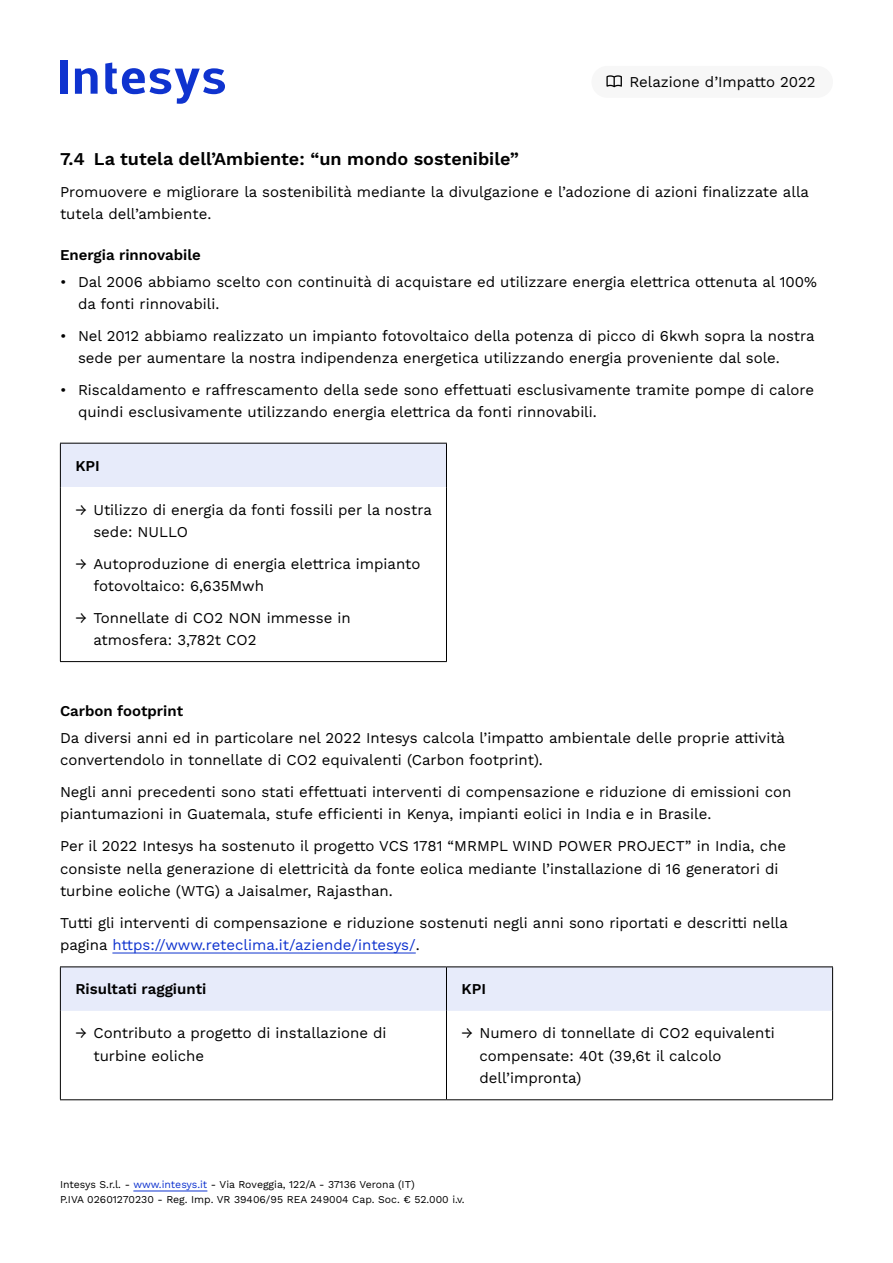
<style>
.page{position:relative;width:893px;height:1263px;background:#fff}
.page>*{position:absolute;margin:0;border:0;box-sizing:border-box;transform-origin:0 0}
.t1{font:600 18px "Work Sans";color:#000}
.t2{font:15px/22.5px "Work Sans";color:#000}
.Titolo_paragrafo{font:600 15px "Work Sans";color:#000}
.t3{font:10.5px/15px "Work Sans";color:#000}
.s1{color:#0f33cf}
</style>
<div class="page">
<div style="left:60px;top:60px;width:7px;height:34px;background:#0f33cf"></div>
<svg style="left:75px;top:68px;width:23px;height:26px"></svg>
<svg style="left:105px;top:63px;width:120px;height:41px"></svg>
<hr style="left:133px;top:1190px;width:74px;height:1px;background:#0f33cf">
<div style="left:591px;top:66px;width:242px;height:32px;background:#f7f7f7;border-radius:16px"></div>
<svg style="left:606px;top:75px;width:16px;height:12px"></svg>
<hr style="left:112px;top:953px;width:304px;height:1px;background:#0f33cf">
<div style="left:60px;top:443px;width:386px;height:44px;background:#e7ebfa"></div>
<hr style="left:60px;top:487px;width:1px;height:174px;background:#000">
<hr style="left:446px;top:487px;width:1px;height:174px;background:#000">
<hr style="left:60px;top:443px;width:1px;height:44px;background:#000">
<hr style="left:446px;top:443px;width:1px;height:44px;background:#000">
<hr style="left:60px;top:661px;width:387px;height:1px;background:#000">
<hr style="left:60px;top:443px;width:387px;height:1px;background:#000">
<div style="left:61px;top:967px;width:771px;height:44px;background:#e7ebfa"></div>
<hr style="left:60px;top:1011px;width:1px;height:88px;background:#000">
<hr style="left:446px;top:1011px;width:1px;height:88px;background:#000">
<hr style="left:832px;top:1011px;width:1px;height:88px;background:#000">
<hr style="left:446px;top:967px;width:1px;height:44px;background:#000">
<hr style="left:832px;top:967px;width:1px;height:44px;background:#000">
<hr style="left:60px;top:1099px;width:386px;height:1px;background:#000">
<hr style="left:446px;top:1099px;width:387px;height:1px;background:#000">
<hr style="left:60px;top:966px;width:386px;height:1px;background:#000">
<hr style="left:60px;top:967px;width:1px;height:44px;background:#000">
<hr style="left:446px;top:966px;width:387px;height:1px;background:#000">
<p class="t2" style="left:629px;top:70px;width:188px">Relazione d’Impatto 2022</p>
<p class="t1" style="left:60px;top:145px;width:460px">7.4 La tutela dell’Ambiente: “un mondo sostenibile”</p>
<p class="t2" style="left:60px;top:180px;width:751px">Promuovere e migliorare la sostenibilità mediante la divulgazione e l’adozione di azioni finalizzate alla tutela dell’ambiente.</p>
<p class="Titolo_paragrafo" style="left:60px;top:243px;width:142px">Energia rinnovabile</p>
<p class="t2" style="left:78px;top:270px;width:741px;text-indent:-18px">• Dal 2006 abbiamo scelto con continuità di acquistare ed utilizzare energia elettrica ottenuta al 100% da fonti rinnovabili.</p>
<p class="t2" style="left:78px;top:324px;width:738px;text-indent:-18px">• Nel 2012 abbiamo realizzato un impianto fotovoltaico della potenza di picco di 6kwh sopra la nostra sede per aumentare la nostra indipendenza energetica utilizzando energia proveniente dal sole.</p>
<p class="t2" style="left:78px;top:378px;width:738px;text-indent:-18px">• Riscaldamento e raffrescamento della sede sono effettuati esclusivamente tramite pompe di calore quindi esclusivamente utilizzando energia elettrica da fonti rinnovabili.</p>
<p class="Titolo_paragrafo" style="left:75px;top:454px;width:26px">KPI</p>
<p class="t2" style="left:93px;top:498px;width:340px;text-indent:-18px">→ Utilizzo di energia da fonti fossili per la nostra sede: NULLO</p>
<p class="t2" style="left:93px;top:552px;width:329px;text-indent:-18px">→ Autoproduzione di energia elettrica impianto fotovoltaico: 6,635Mwh</p>
<p class="t2" style="left:93px;top:606px;width:259px;text-indent:-18px">→ Tonnellate di CO2 NON immesse in atmosfera: 3,782t CO2</p>
<p class="Titolo_paragrafo" style="left:60px;top:699px;width:125px">Carbon footprint</p>
<p class="t2" style="left:60px;top:726px;width:727px">Da diversi anni ed in particolare nel 2022 Intesys calcola l’impatto ambientale delle proprie attività convertendolo in tonnellate di CO2 equivalenti (Carbon footprint).</p>
<p class="t2" style="left:60px;top:780px;width:733px">Negli anni precedenti sono stati effettuati interventi di compensazione e riduzione di emissioni con piantumazioni in Guatemala, stufe efficienti in Kenya, impianti eolici in India e in Brasile.</p>
<p class="t2" style="left:60px;top:834px;width:727px">Per il 2022 Intesys ha sostenuto il progetto VCS 1781 “MRMPL WIND POWER PROJECT” in India, che consiste nella generazione di elettricità da fonte eolica mediante l’installazione di 16 generatori di turbine eoliche (WTG) a Jaisalmer, Rajasthan.</p>
<p class="t2" style="left:60px;top:910px;width:729px">Tutti gli interventi di compensazione e riduzione sostenuti negli anni sono riportati e descritti nella pagina <span class="s1">https://www.reteclima.it/aziende/intesys/</span>.</p>
<p class="Titolo_paragrafo" style="left:75px;top:978px;width:133px">Risultati raggiunti</p>
<p class="Titolo_paragrafo" style="left:461px;top:978px;width:26px">KPI</p>
<p class="t2" style="left:93px;top:1021px;width:295px;text-indent:-18px">→ Contributo a progetto di installazione di turbine eoliche</p>
<p class="t2" style="left:479px;top:1021px;width:297px;text-indent:-18px">→ Numero di tonnellate di CO2 equivalenti compensate: 40t (39,6t il calcolo dell’impronta)</p>
<p class="t3" style="left:60px;top:1176px;width:406px">Intesys S.r.l. - <span class="s1">www.intesys.it</span> - Via Roveggia, 122/A - 37136 Verona (IT)<br>P.IVA 02601270230 - Reg. Imp. VR 39406/95 REA 249004 Cap. Soc. € 52.000 i.v.</p>
</div>
